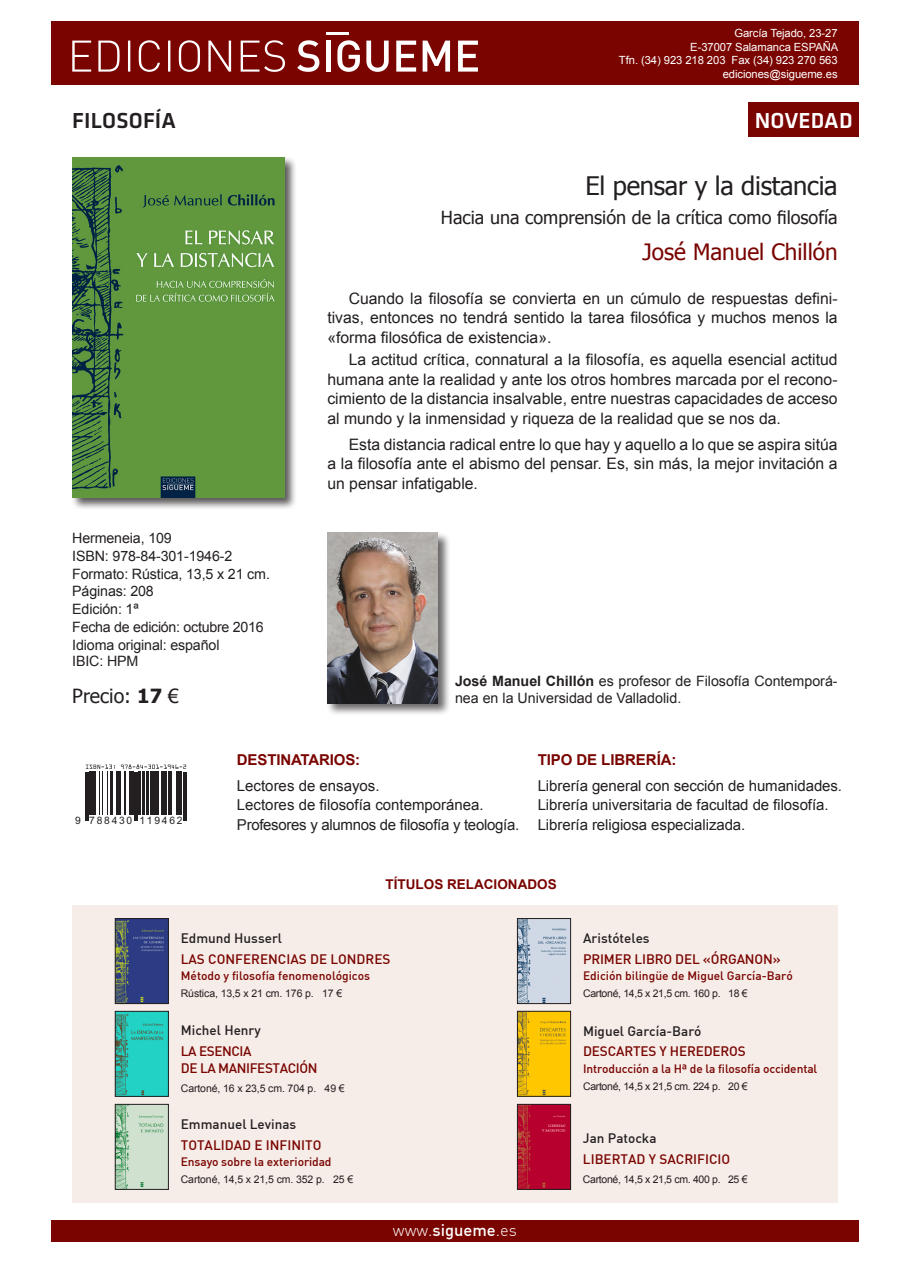
<style>
.page{position:relative;width:910px;height:1280px;background:#fff}
.page>*{position:absolute;margin:0;border:0;box-sizing:border-box;transform-origin:0 0}
.t1{font:25.5px "Tahoma";letter-spacing:-.01em;color:#231f20}
.t2{font:22.5px "Tahoma";color:#790400}
.t3{font:500 22.5px "Klavika";letter-spacing:.01em;color:#231f20}
.t4{font:500 22.5px "Klavika";letter-spacing:.01em;color:#fff}
.t5{font:19.5px "Tahoma";color:#231f20}
.t6{font:18px "Tahoma";color:#231f20}
.t7{font:300 16.5px "DIN";color:#fff}
.t8{font:15.75px/19.5px "Arial";color:#231f20;text-align:justify}
.t9{font:15px/19.5px "Arial";letter-spacing:-.005em;color:#231f20}
.t10{font:700 15px "Arial";letter-spacing:-.01em;color:#790400}
.t11{font:14.25px/17.5px "Arial";letter-spacing:-.01em;color:#231f20}
.t12{font:500 13.5px "DIN";color:#790400}
.t13{font:500 13.5px "DIN";color:#231f20}
.t14{font:500 13.5px/16.5px "DIN";letter-spacing:-.03em;color:#790400}
.t15{font:700 13.5px "Arial";color:#790400}
.t16{font:500 12px "DIN";color:#790400}
.t17{font:11.25px/13.5px "Arial";letter-spacing:-.005em;color:#fff;text-align:right}
.t18{font:10.5px "Arial";letter-spacing:-.02em;color:#231f20}
.t19{font:10.35px "Arial";letter-spacing:.17em;color:#231f20}
.s1{font-weight:700}
.s2{font-weight:500}
</style>
<div class="page">
<div style="left:72px;top:905px;width:766px;height:297px;background:#f6ece8"></div>
<div style="left:51px;top:21px;width:808px;height:64px;background:#790400"></div>
<hr style="left:326px;top:32px;width:23px;height:3px;background:#fff">
<svg style="left:297px;top:40px;width:22px;height:32px"></svg>
<hr style="left:326px;top:41px;width:4px;height:31px;background:#fff">
<svg style="left:337px;top:40px;width:23px;height:32px"></svg>
<svg style="left:366px;top:41px;width:23px;height:31px"></svg>
<svg style="left:396px;top:41px;width:20px;height:31px"></svg>
<svg style="left:423px;top:41px;width:27px;height:31px"></svg>
<svg style="left:458px;top:41px;width:20px;height:31px"></svg>
<svg style="left:72px;top:40px;width:213px;height:32px"></svg>
<div style="left:51px;top:1220px;width:808px;height:22px;background:#790400"></div>
<div style="left:748px;top:102px;width:111px;height:34px;background:#790400"></div>
<div style="left:71px;top:156px;width:226px;height:355px;background:#231f20;opacity:.75"></div>
<img style="left:72px;top:157px;width:212px;height:340px">
<svg style="left:86px;top:764px;width:29px;height:5px"></svg>
<svg style="left:121px;top:764px;width:65px;height:5px"></svg>
<hr style="left:85px;top:772px;width:1px;height:48px;background:#231f20">
<hr style="left:87px;top:772px;width:1px;height:48px;background:#231f20">
<hr style="left:89px;top:772px;width:4px;height:43px;background:#231f20">
<hr style="left:94px;top:772px;width:2px;height:43px;background:#231f20">
<hr style="left:99px;top:772px;width:1px;height:43px;background:#231f20">
<hr style="left:102px;top:772px;width:1px;height:43px;background:#231f20">
<hr style="left:107px;top:772px;width:1px;height:43px;background:#231f20">
<hr style="left:110px;top:772px;width:1px;height:43px;background:#231f20">
<hr style="left:112px;top:772px;width:1px;height:43px;background:#231f20">
<hr style="left:116px;top:772px;width:2px;height:43px;background:#231f20">
<hr style="left:119px;top:772px;width:1px;height:43px;background:#231f20">
<hr style="left:125px;top:772px;width:1px;height:43px;background:#231f20">
<hr style="left:129px;top:772px;width:2px;height:43px;background:#231f20">
<hr style="left:132px;top:772px;width:1px;height:43px;background:#231f20">
<hr style="left:134px;top:772px;width:1px;height:48px;background:#231f20">
<hr style="left:136px;top:772px;width:2px;height:48px;background:#231f20">
<hr style="left:139px;top:772px;width:2px;height:43px;background:#231f20">
<hr style="left:143px;top:772px;width:2px;height:43px;background:#231f20">
<hr style="left:146px;top:772px;width:2px;height:43px;background:#231f20">
<hr style="left:150px;top:772px;width:3px;height:43px;background:#231f20">
<hr style="left:154px;top:772px;width:3px;height:43px;background:#231f20">
<hr style="left:158px;top:772px;width:1px;height:43px;background:#231f20">
<hr style="left:161px;top:772px;width:1px;height:43px;background:#231f20">
<hr style="left:163px;top:772px;width:3px;height:43px;background:#231f20">
<hr style="left:168px;top:772px;width:2px;height:43px;background:#231f20">
<hr style="left:171px;top:772px;width:1px;height:43px;background:#231f20">
<hr style="left:176px;top:772px;width:2px;height:43px;background:#231f20">
<hr style="left:179px;top:772px;width:2px;height:43px;background:#231f20">
<hr style="left:183px;top:772px;width:2px;height:48px;background:#231f20">
<hr style="left:186px;top:772px;width:1px;height:48px;background:#231f20">
<div style="left:326px;top:532px;width:125px;height:184px;background:#231f20;opacity:.75"></div>
<img style="left:327px;top:533px;width:111px;height:170px">
<img style="left:117px;top:1013px;width:49px;height:81px">
<div style="left:115px;top:1011px;width:53px;height:85px;border:1px solid #231f20"></div>
<img style="left:117px;top:1106px;width:49px;height:81px">
<div style="left:115px;top:1104px;width:53px;height:85px;border:1px solid #231f20"></div>
<img style="left:519px;top:1013px;width:50px;height:81px">
<div style="left:517px;top:1011px;width:54px;height:85px;border:1px solid #231f20"></div>
<img style="left:117px;top:920px;width:49px;height:82px">
<div style="left:115px;top:918px;width:53px;height:86px;border:1px solid #231f20"></div>
<img style="left:519px;top:1106px;width:50px;height:81px">
<div style="left:517px;top:1104px;width:54px;height:85px;border:1px solid #231f20"></div>
<img style="left:519px;top:920px;width:50px;height:82px">
<div style="left:517px;top:918px;width:54px;height:86px;border:1px solid #231f20"></div>
<h2 class="t3" style="left:72px;top:108px;width:105px">FILOSOFÍA</h2>
<p class="t11" style="left:72px;top:530px;width:199px">Hermeneia, 109<br>ISBN: 978-84-301-1946-2<br>Formato: Rústica, 13,5 x 21 cm.<br>Páginas: 208<br>Edición: 1ª<br>Fecha de edición: octubre 2016<br>Idioma original: español<br>IBIC: HPM</p>
<p class="t5" style="left:72px;top:683px;width:108px">Precio: <span class="s1">17</span> €</p>
<p class="t17" style="left:619px;top:26px;width:221px">García Tejado, 23-27<br>E-37007 Salamanca ESPAÑA<br>Tfn. (34) 923 218 203 Fax (34) 923 270 563 ediciones@sigueme.es</p>
<h2 class="t4" style="left:755px;top:108px;width:99px">NOVEDAD</h2>
<h1 class="t1" style="left:585px;top:169px;width:254px">El pensar y la distancia</h1>
<p class="t6" style="left:441px;top:205px;width:398px">Hacia una comprensión de la crítica como filosofía</p>
<h2 class="t2" style="left:643px;top:237px;width:197px">José Manuel Chillón</h2>
<p class="t8" style="left:327px;top:289px;width:512px;text-indent:21px">Cuando la filosofía se convierta en un cúmulo de respuestas defini&shy;tivas, entonces no tendrá sentido la tarea filosófica y muchos menos la «forma filosófica de existencia».</p>
<p class="t8" style="left:327px;top:350px;width:512px;text-indent:21px">La actitud crítica, connatural a la filosofía, es aquella esencial actitud humana ante la realidad y ante los otros hombres marcada por el recono&shy;cimiento de la distancia insalvable, entre nuestras capacidades de acceso al mundo y la inmensidad y riqueza de la realidad que se nos da.</p>
<p class="t8" style="left:327px;top:434px;width:512px;text-indent:21px">Esta distancia radical entre lo que hay y aquello a lo que se aspira sitúa a la filosofía ante el abismo del pensar. Es, sin más, la mejor invitación a un pensar infatigable.</p>
<p class="t11" style="left:455px;top:672px;width:384px"><span class="s1">José Manuel Chillón</span> es profesor de Filosofía Contemporá&shy;nea en la Universidad de Valladolid.</p>
<p class="t19" style="left:75px;top:813px;width:109px">9 788430 119462</p>
<p class="t10" style="left:237px;top:750px;width:125px">DESTINATARIOS:</p>
<p class="t9" style="left:237px;top:776px;width:284px">Lectores de ensayos.<br>Lectores de filosofía contemporánea.<br>Profesores y alumnos de filosofía y teología.</p>
<p class="t10" style="left:538px;top:750px;width:140px">TIPO DE LIBRERÍA:</p>
<p class="t9" style="left:538px;top:776px;width:306px">Librería general con sección de humanidades.<br>Librería universitaria de facultad de filosofía.<br>Librería religiosa especializada.</p>
<p class="t15" style="left:386px;top:876px;width:40px">Títulos</p>
<p class="t15" style="left:447px;top:876px;width:111px">RELACIONADOS</p>
<p class="t13" style="left:181px;top:930px;width:103px">Edmund Husserl</p>
<p class="t12" style="left:181px;top:950px;width:211px">Las conferencias de Londres</p>
<p class="t16" style="left:181px;top:968px;width:191px">Método y filosofía fenomenológicos</p>
<p class="t18" style="left:181px;top:987px;width:163px">Rústica, 13,5 x 21 cm. 176 p. 17 €</p>
<p class="t13" style="left:181px;top:1022px;width:81px">Michel Henry</p>
<p class="t14" style="left:181px;top:1042px;width:138px">La esencia<br>de la manifestación</p>
<p class="t18" style="left:181px;top:1081px;width:165px">Cartoné, 16 x 23,5 cm. 704 p. 49 €</p>
<p class="t13" style="left:181px;top:1115px;width:117px">Emmanuel Levinas</p>
<p class="t12" style="left:181px;top:1136px;width:142px">Totalidad e infinito</p>
<p class="t16" style="left:181px;top:1154px;width:152px">Ensayo sobre la exterioridad</p>
<p class="t18" style="left:181px;top:1172px;width:174px">Cartoné, 14,5 x 21,5 cm. 352 p. 25 €</p>
<p class="t7" style="left:393px;top:1220px;width:126px">www.<span class="s2">sigueme</span>.es</p>
<p class="t13" style="left:583px;top:930px;width:68px">Aristóteles</p>
<p class="t12" style="left:583px;top:950px;width:137px">Prim er libro del «Órg</p>
<p class="t12" style="left:737px;top:950px;width:46px">anon»</p>
<p class="t16" style="left:583px;top:968px;width:211px">Edición bilingüe de Miguel García-Baró</p>
<p class="t18" style="left:583px;top:987px;width:166px">Cartoné, 14,5 x 21,5 cm. 160 p. 18 €</p>
<p class="t13" style="left:583px;top:1022px;width:120px">Miguel García-Baró</p>
<p class="t12" style="left:583px;top:1043px;width:10px">DESCA</p>
<p class="t12" style="left:624px;top:1043px;width:123px">RTes y h erederos</p>
<p class="t16" style="left:583px;top:1061px;width:236px">I ntroducción a la Hª de la filosofía occidental</p>
<p class="t18" style="left:583px;top:1079px;width:166px">Cartoné, 14,5 x 21,5 cm. 224 p. 20 €</p>
<p class="t13" style="left:583px;top:1130px;width:75px">Jan Patocka</p>
<p class="t18" style="left:583px;top:1172px;width:166px">Cartoné, 14,5 x 21,5 cm. 400 p. 25 €</p>
<p class="t12" style="left:583px;top:1150px;width:47px">LI BERTAD</p>
<p class="t12" style="left:649px;top:1150px;width:20px">YSAC</p>
<p class="t12" style="left:684px;top:1150px;width:16px">RIFICIO</p>
</div>
